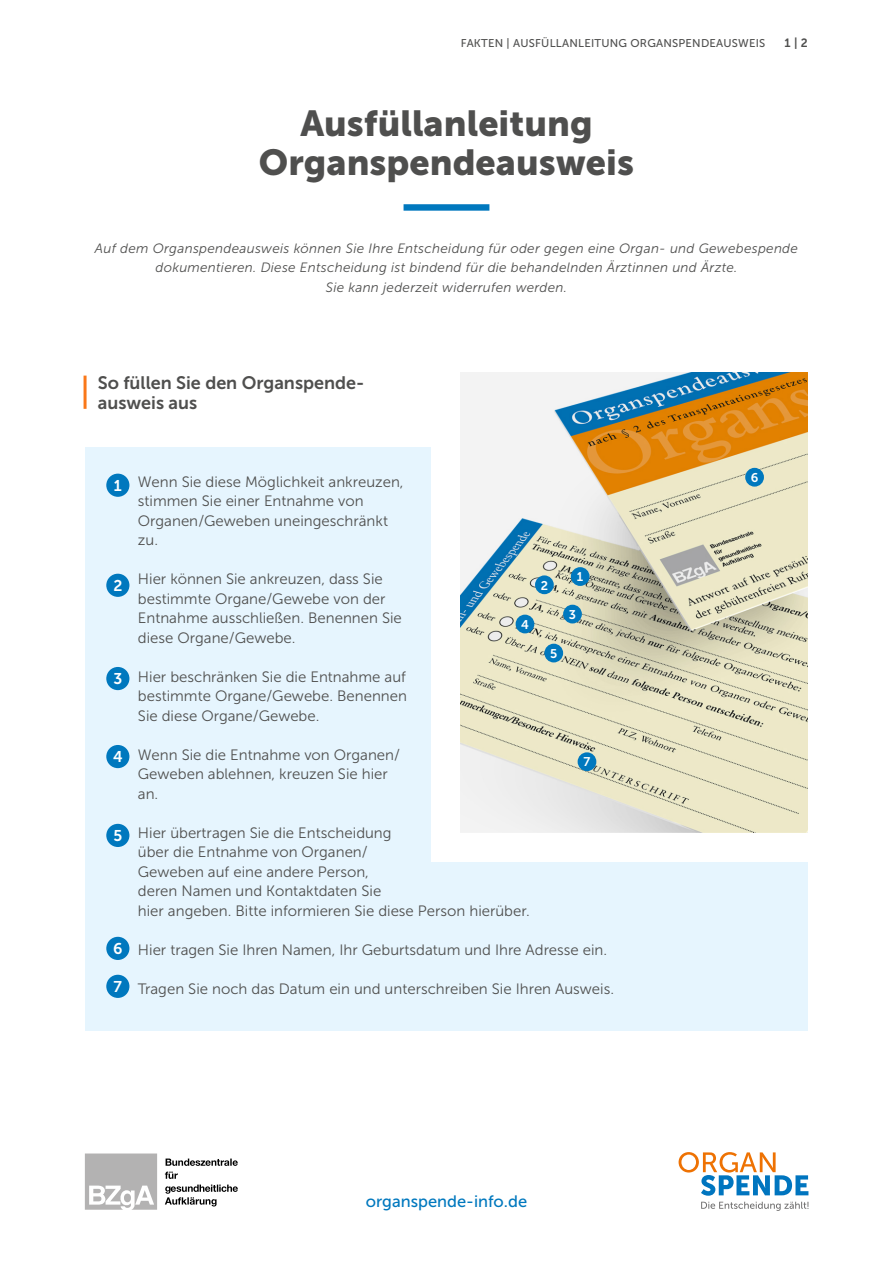
<style>
.page{position:relative;width:893px;height:1263px;background:#fff}
.page>*{position:absolute;margin:0;border:0;box-sizing:border-box;transform-origin:0 0}
.H1___zentriert{font:36px/39px "Museo Sans 900";color:#4f4f4e;text-align:center}
.H2___Orange{font:18px/19.5px "Museo Sans 700";color:#4f4f4e}
.t1{font:16.5px "Museo Sans 500";color:#0078be}
.t2{font:15.6px "Museo Sans 700";color:#fff}
.t3{font:15px/19.5px "Museo Sans 300";color:#4f4f4e}
.Teasertext{font:italic 13.5px/19.5px "Museo Sans 300";letter-spacing:.02em;color:#4f4f4e;text-align:center}
.t4{font:12.6px "Museo Sans 700";color:#fff}
.t5{font:12px "Museo Sans 700";color:#4f4f4e}
.t6{font:11.25px "Museo Sans 500";letter-spacing:.02em;color:#4f4f4e}
</style>
<div class="page">
<div style="left:404px;top:204px;width:85px;height:7px;background:#0078be"></div>
<hr style="left:84px;top:376px;width:3px;height:33px;background:#fa7819">
<div style="left:85px;top:448px;width:723px;height:583px;background:#e6f5fe"></div>
<div style="left:106px;top:474px;width:23px;height:23px;background:#0078be;border-radius:50%"></div>
<div style="left:106px;top:574px;width:23px;height:23px;background:#0078be;border-radius:50%"></div>
<div style="left:106px;top:667px;width:23px;height:23px;background:#0078be;border-radius:50%"></div>
<div style="left:106px;top:745px;width:23px;height:23px;background:#0078be;border-radius:50%"></div>
<div style="left:106px;top:824px;width:23px;height:23px;background:#0078be;border-radius:50%"></div>
<div style="left:106px;top:937px;width:23px;height:23px;background:#0078be;border-radius:50%"></div>
<div style="left:106px;top:975px;width:23px;height:23px;background:#0078be;border-radius:50%"></div>
<div style="left:432px;top:372px;width:376px;height:490px;background:#fff"></div>
<img style="left:461px;top:372px;width:347px;height:460px">
<div style="left:571px;top:567px;width:19px;height:19px;background:#0078be;border-radius:50%"></div>
<div style="left:535px;top:575px;width:19px;height:19px;background:#0078be;border-radius:50%"></div>
<div style="left:516px;top:615px;width:18px;height:18px;background:#0078be;border-radius:50%"></div>
<div style="left:563px;top:605px;width:19px;height:18px;background:#0078be;border-radius:50%"></div>
<div style="left:544px;top:644px;width:19px;height:18px;background:#0078be;border-radius:50%"></div>
<div style="left:745px;top:468px;width:19px;height:19px;background:#0078be;border-radius:50%"></div>
<div style="left:578px;top:752px;width:18px;height:19px;background:#0078be;border-radius:50%"></div>
<svg style="left:165px;top:1158px;width:73px;height:48px"></svg>
<svg style="left:85px;top:1153px;width:72px;height:57px;background:#c1c0c0"></svg>
<svg style="left:679px;top:1152px;width:129px;height:44px"></svg>
<svg style="left:701px;top:1202px;width:107px;height:9px"></svg>
<p class="t6" style="left:461px;top:37px;width:306px">FAKTEN | AUSFÜLLANLEITUNG ORGANSPENDEAUSWEIS</p>
<p class="t5" style="left:784px;top:36px;width:25px">1 | 2</p>
<p class="H1___zentriert" style="left:259px;top:103px;width:377px">Ausfüllanleitung<br>Organspendeausweis</p>
<p class="Teasertext" style="left:95px;top:238px;width:705px">Auf dem Organspendeausweis können Sie Ihre Entscheidung für oder gegen eine Organ- und Gewebespende dokumentieren. Diese Entscheidung ist bindend für die behandelnden Ärztinnen und Ärzte.<br>Sie kann jederzeit widerrufen werden.</p>
<p class="H2___Orange" style="left:98px;top:373px;width:268px">So füllen Sie den Organspende&shy;ausweis aus</p>
<p class="t2" style="left:114px;top:477px;width:9px">1</p>
<p class="t3" style="left:138px;top:472px;width:267px">Wenn Sie diese Möglichkeit ankreuzen, stimmen Sie einer Entnahme von<br>Organen /Geweben uneingeschränkt zu.</p>
<p class="t2" style="left:113px;top:577px;width:11px">2</p>
<p class="t3" style="left:138px;top:569px;width:265px">Hier können Sie ankreuzen, dass Sie bestimmte Organe/Gewebe von der<br>Entnahme ausschließen. Benennen Sie diese Organe/Gewebe.</p>
<p class="t2" style="left:113px;top:670px;width:10px">3</p>
<p class="t3" style="left:138px;top:667px;width:271px;text-align:justify">Hier beschränken Sie die Entnahme auf bestimmte Organe/Gewebe. Benennen Sie diese Organe/Gewebe.</p>
<p class="t2" style="left:113px;top:748px;width:11px">4</p>
<p class="t3" style="left:138px;top:745px;width:264px">Wenn Sie die Entnahme von Organen/<br>Geweben ablehnen, kreuzen Sie hier an.</p>
<p class="t2" style="left:113px;top:827px;width:10px">5</p>
<p class="t3" style="left:138px;top:823px;width:393px">Hier übertragen Sie die Entscheidung<br>über die Entnahme von Organen/<br>Geweben auf eine andere Person,<br>deren Namen und Kontaktdaten Sie<br>hier angeben. Bitte informieren Sie diese Person hierüber.</p>
<p class="t2" style="left:113px;top:940px;width:11px">6</p>
<p class="t3" style="left:138px;top:940px;width:471px">Hier tragen Sie Ihren Namen, Ihr Geburtsdatum und Ihre Adresse ein.</p>
<p class="t2" style="left:114px;top:978px;width:10px">7</p>
<p class="t3" style="left:138px;top:979px;width:478px">Tragen Sie noch das Datum ein und unterschreiben Sie Ihren Ausweis.</p>
<p class="t4" style="left:577px;top:570px;width:8px">1</p>
<p class="t4" style="left:541px;top:578px;width:9px">2</p>
<p class="t4" style="left:569px;top:607px;width:9px">3</p>
<p class="t4" style="left:521px;top:617px;width:9px">4</p>
<p class="t4" style="left:550px;top:646px;width:9px">5</p>
<p class="t4" style="left:584px;top:755px;width:8px">7</p>
<p class="t1" style="left:366px;top:1192px;width:163px">organspende-info.de</p>
<p class="t4" style="left:751px;top:471px;width:9px">6</p>
</div>
